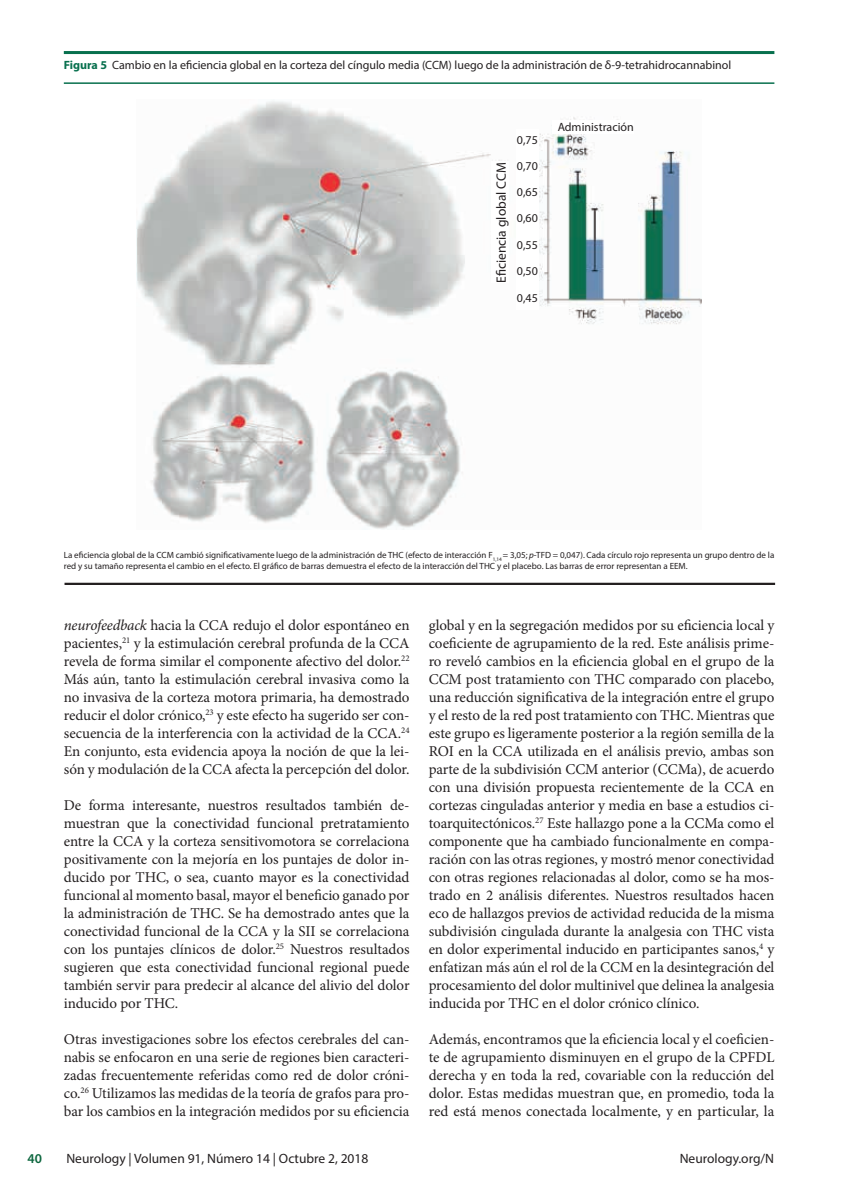
<style>
.page{position:relative;width:851px;height:1191px;background:#fff}
.page>*{position:absolute;margin:0;border:0;box-sizing:border-box;transform-origin:0 0}
.t1{font:15px/18px "Minion Pro";letter-spacing:-.005em;color:#231f20;text-align:justify}
.t2{font:13.5px "Myriad Pro";color:#231f20}
.t3{font:600 13.5px "Myriad Pro";color:#0c663e}
.t4{font:12px/26.1px "Myriad Pro";color:#231f20;text-align:justify}
.t5{font:9px/10.8px "Myriad Pro";color:#231f20}
.s1{font-weight:700;color:#08704e}
.s2{font-style:italic}
</style>
<div class="page">
<img style="left:136px;top:101px;width:565px;height:428px">
<div style="left:491px;top:161px;width:17px;height:122px;background:#fff"></div>
<div style="left:552px;top:120px;width:81px;height:14px;background:#fff"></div>
<div style="left:516px;top:130px;width:22px;height:180px;background:#fff"></div>
<hr style="left:64px;top:82px;width:710px;height:2px;background:#08704e">
<hr style="left:64px;top:51px;width:710px;height:3px;background:#08704e">
<hr style="left:64px;top:583px;width:711px;height:2px;background:#231f20">
<p class="t4" style="left:64px;top:52px;width:668px"><span class="s1">Figura 5</span> Cambio en la eficiencia global en la corteza del cíngulo media (CCM) luego de la administración de δ-9-tetrahidrocannabinol</p>
<p class="t2" style="left:493px;top:283px;width:122px;rotate:-90deg">E ciencia global CCM</p>
<p class="t4" style="left:517px;top:126px;width:22px">0,75<br>0,70<br>0,65<br>0,60</p>
<p class="t4" style="left:517px;top:232px;width:22px">0,55<br>0,50</p>
<p class="t4" style="left:517px;top:285px;width:22px">0,45</p>
<p class="t4" style="left:557px;top:114px;width:78px">Administración</p>
<p class="t5" style="left:64px;top:550px;width:712px">La eficiencia global de la CCM cambió significativamente luego de la administración de THC (efecto de interacción F<sub>1,14</sub> = 3,05; <span class="s2">p</span>-TFD = 0,047). Cada círculo rojo representa un grupo dentro de la red y su tamaño representa el cambio en el efecto. El gráfico de barras demuestra el efecto de la interacción del THC y el placebo. Las barras de error representan a EEM.</p>
<p class="t1" style="left:64px;top:616px;width:347px"><span class="s2">neurofeedback</span> hacia la CCA redujo el dolor espontáneo en pacientes,<sup>21</sup> y la estimulación cerebral profunda de la CCA revela de forma similar el componente afectivo del dolor.<sup>22<br></sup>Más aún, tanto la estimulación cerebral invasiva como la no invasiva de la corteza motora primaria, ha demostrado reducir el dolor crónico,<sup>23</sup> y este efecto ha sugerido ser con&shy;secuencia de la interferencia con la actividad de la CCA.<sup>24<br></sup>En conjunto, esta evidencia apoya la noción de que la lei&shy;són y modulación de la CCA afecta la percepción del dolor.</p>
<p class="t1" style="left:64px;top:796px;width:347px">De forma interesante, nuestros resultados también de&shy;muestran que la conectividad funcional pretratamiento entre la CCA y la corteza sensitivomotora se correlaciona positivamente con la mejoría en los puntajes de dolor in&shy;ducido por THC, o sea, cuanto mayor es la conectividad funcional al momento basal, mayor el beneficio ganado por la administración de THC. Se ha demostrado antes que la conectividad funcional de la CCA y la SII se correlaciona con los puntajes clínicos de dolor.<sup>25</sup> Nuestros resultados sugieren que esta conectividad funcional regional puede también servir para predecir al alcance del alivio del dolor inducido por THC.</p>
<p class="t1" style="left:64px;top:1030px;width:347px">Otras investigaciones sobre los efectos cerebrales del can&shy;nabis se enfocaron en una serie de regiones bien caracteri&shy;zadas frecuentemente referidas como red de dolor cróni&shy;co.<sup>26</sup> Utilizamos las medidas de la teoría de grafos para pro&shy;bar los cambios en la integración medidos por su eficiencia</p>
<p class="t1" style="left:428px;top:616px;width:347px">global y en la segregación medidos por su eficiencia local y coeficiente de agrupamiento de la red. Este análisis prime&shy;ro reveló cambios en la eficiencia global en el grupo de la CCM post tratamiento con THC comparado con placebo, una reducción significativa de la integración entre el grupo y el resto de la red post tratamiento con THC. Mientras que este grupo es ligeramente posterior a la región semilla de la ROI en la CCA utilizada en el análisis previo, ambas son parte de la subdivisión CCM anterior (CCMa), de acuerdo con una división propuesta recientemente de la CCA en cortezas cinguladas anterior y media en base a estudios ci&shy;toarquitectónicos.<sup>27</sup> Este hallazgo pone a la CCMa como el componente que ha cambiado funcionalmente en compa&shy;ración con las otras regiones, y mostró menor conectividad con otras regiones relacionadas al dolor, como se ha mos&shy;trado en 2 análisis diferentes. Nuestros resultados hacen eco de hallazgos previos de actividad reducida de la misma subdivisión cingulada durante la analgesia con THC vista en dolor experimental inducido en participantes sanos,<sup>4</sup> y enfatizan más aún el rol de la CCM en la desintegración del procesamiento del dolor multinivel que delinea la analgesia inducida por THC en el dolor crónico clínico.</p>
<p class="t1" style="left:428px;top:1030px;width:347px">Además, encontramos que la eficiencia local y el coeficien&shy;te de agrupamiento disminuyen en el grupo de la CPFDL derecha y en toda la red, covariable con la reducción del dolor. Estas medidas muestran que, en promedio, toda la red está menos conectada localmente, y en particular, la</p>
<p class="t3" style="left:28px;top:1149px;width:16px">40</p>
<p class="t2" style="left:66px;top:1150px;width:303px">Neurology | Volumen 91, Número 14 | Octubre 2, 2018</p>
<p class="t2" style="left:679px;top:1150px;width:96px">Neurology.org/N</p>
</div>
